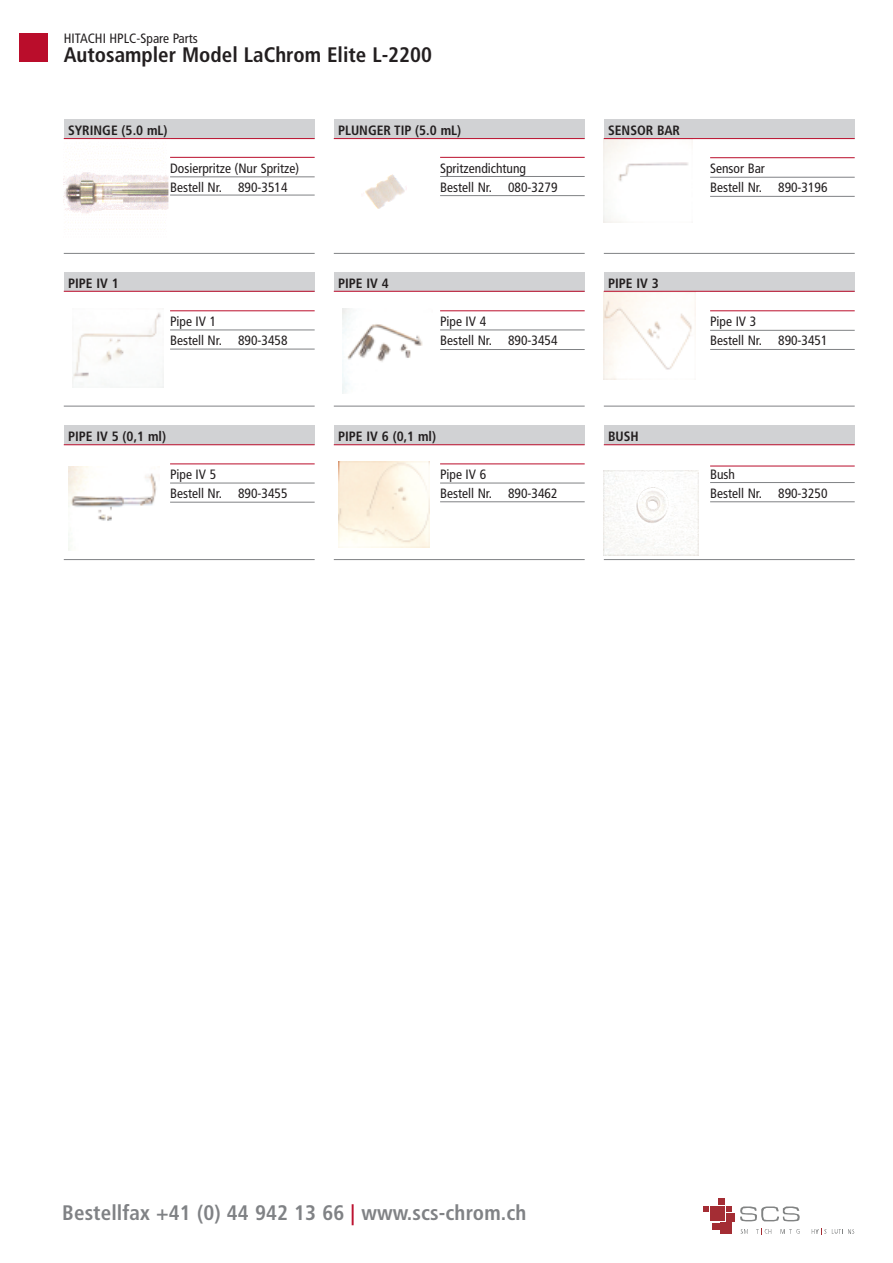
<style>
.page{position:relative;width:893px;height:1263px;background:#fff}
.page>*{position:absolute;margin:0;border:0;box-sizing:border-box;transform-origin:0 0}
.t1{font:700 condensed 21px "Frutiger";letter-spacing:.005em;color:#808285}
.t2{font:700 condensed 21px "Frutiger";color:#231f20}
.t3{font:condensed 13.5px/19.2px "Frutiger";color:#231f20}
.t4{font:700 condensed 13.5px "Frutiger";color:#231f20}
.s1{color:#ba0d2b}
</style>
<div class="page">
<div style="left:19px;top:33px;width:29px;height:29px;background:#ba0d2b"></div>
<div style="left:604px;top:425px;width:251px;height:19px;background:#d1d2d4"></div>
<div style="left:334px;top:425px;width:251px;height:19px;background:#d1d2d4"></div>
<div style="left:64px;top:425px;width:251px;height:19px;background:#d1d2d4"></div>
<div style="left:604px;top:272px;width:251px;height:19px;background:#d1d2d4"></div>
<div style="left:334px;top:272px;width:251px;height:19px;background:#d1d2d4"></div>
<div style="left:64px;top:272px;width:251px;height:19px;background:#d1d2d4"></div>
<div style="left:604px;top:119px;width:251px;height:19px;background:#d1d2d4"></div>
<div style="left:334px;top:119px;width:251px;height:19px;background:#d1d2d4"></div>
<div style="left:64px;top:119px;width:251px;height:19px;background:#d1d2d4"></div>
<img style="left:64px;top:139px;width:106px;height:114px">
<hr style="left:170px;top:176px;width:145px;height:1px;background:#808285">
<hr style="left:64px;top:253px;width:251px;height:1px;background:#808285">
<hr style="left:64px;top:138px;width:251px;height:1px;background:#ba0d2b">
<img style="left:365px;top:174px;width:40px;height:35px">
<hr style="left:440px;top:157px;width:145px;height:1px;background:#ba0d2b">
<hr style="left:440px;top:176px;width:145px;height:1px;background:#808285">
<hr style="left:440px;top:195px;width:145px;height:1px;background:#808285">
<hr style="left:334px;top:253px;width:251px;height:1px;background:#808285">
<hr style="left:334px;top:138px;width:251px;height:1px;background:#ba0d2b">
<img style="left:604px;top:139px;width:88px;height:84px">
<hr style="left:710px;top:157px;width:145px;height:1px;background:#ba0d2b">
<hr style="left:710px;top:177px;width:145px;height:1px;background:#808285">
<hr style="left:710px;top:196px;width:145px;height:1px;background:#808285">
<hr style="left:604px;top:253px;width:251px;height:1px;background:#808285">
<hr style="left:604px;top:138px;width:251px;height:1px;background:#ba0d2b">
<img style="left:72px;top:313px;width:92px;height:75px">
<hr style="left:170px;top:310px;width:145px;height:1px;background:#ba0d2b">
<hr style="left:170px;top:157px;width:145px;height:1px;background:#ba0d2b">
<hr style="left:170px;top:330px;width:145px;height:1px;background:#808285">
<hr style="left:170px;top:349px;width:145px;height:1px;background:#808285">
<hr style="left:440px;top:349px;width:145px;height:1px;background:#808285">
<hr style="left:170px;top:195px;width:145px;height:1px;background:#808285">
<hr style="left:64px;top:406px;width:251px;height:1px;background:#808285">
<hr style="left:64px;top:291px;width:251px;height:1px;background:#ba0d2b">
<img style="left:342px;top:308px;width:81px;height:86px">
<hr style="left:440px;top:310px;width:145px;height:1px;background:#ba0d2b">
<hr style="left:440px;top:330px;width:145px;height:1px;background:#808285">
<hr style="left:334px;top:406px;width:251px;height:1px;background:#808285">
<hr style="left:334px;top:291px;width:251px;height:1px;background:#ba0d2b">
<img style="left:604px;top:292px;width:91px;height:88px">
<hr style="left:710px;top:310px;width:145px;height:1px;background:#ba0d2b">
<hr style="left:710px;top:330px;width:145px;height:1px;background:#808285">
<hr style="left:710px;top:349px;width:145px;height:1px;background:#808285">
<hr style="left:604px;top:406px;width:251px;height:1px;background:#808285">
<hr style="left:604px;top:291px;width:251px;height:1px;background:#ba0d2b">
<img style="left:68px;top:466px;width:92px;height:84px">
<hr style="left:170px;top:463px;width:145px;height:1px;background:#ba0d2b">
<hr style="left:170px;top:483px;width:145px;height:1px;background:#808285">
<hr style="left:170px;top:502px;width:145px;height:1px;background:#808285">
<hr style="left:710px;top:501px;width:145px;height:1px;background:#808285">
<hr style="left:440px;top:501px;width:145px;height:1px;background:#808285">
<hr style="left:64px;top:559px;width:251px;height:1px;background:#808285">
<hr style="left:64px;top:444px;width:251px;height:1px;background:#ba0d2b">
<img style="left:338px;top:462px;width:92px;height:85px">
<hr style="left:440px;top:463px;width:145px;height:1px;background:#ba0d2b">
<hr style="left:440px;top:483px;width:145px;height:1px;background:#808285">
<hr style="left:334px;top:559px;width:251px;height:1px;background:#808285">
<hr style="left:334px;top:444px;width:251px;height:1px;background:#ba0d2b">
<img style="left:604px;top:470px;width:94px;height:86px">
<hr style="left:710px;top:466px;width:145px;height:1px;background:#ba0d2b">
<hr style="left:710px;top:482px;width:145px;height:1px;background:#808285">
<hr style="left:604px;top:559px;width:251px;height:1px;background:#808285">
<hr style="left:604px;top:444px;width:251px;height:1px;background:#ba0d2b">
<svg style="left:740px;top:1206px;width:60px;height:15px"></svg>
<div style="left:710px;top:1206px;width:15px;height:15px;background:#a42d34"></div>
<svg style="left:727px;top:1206px;width:5px;height:6px"></svg>
<div style="left:727px;top:1213px;width:8px;height:8px;background:#a42d34"></div>
<div style="left:713px;top:1223px;width:7px;height:6px;background:#a42d34"></div>
<div style="left:721px;top:1223px;width:11px;height:11px;background:#a42d34"></div>
<div style="left:718px;top:1198px;width:7px;height:7px;background:#a42d34"></div>
<svg style="left:704px;top:1206px;width:5px;height:6px"></svg>
<svg style="left:741px;top:1229px;width:7px;height:5px"></svg>
<svg style="left:756px;top:1228px;width:15px;height:7px"></svg>
<svg style="left:780px;top:1229px;width:20px;height:5px"></svg>
<svg style="left:812px;top:1228px;width:14px;height:7px"></svg>
<svg style="left:832px;top:1229px;width:22px;height:5px"></svg>
<p class="t3" style="left:64px;top:28px;width:135px">HITACHI HPLC-Spare Parts</p>
<h1 class="t2" style="left:64px;top:42px;width:370px">Autosampler Model LaChrom Elite L-2200</h1>
<p class="t4" style="left:68px;top:122px;width:101px">SYRINGE (5.0 mL)</p>
<p class="t4" style="left:338px;top:122px;width:125px">PLUNGER TIP (5.0 mL)</p>
<p class="t4" style="left:608px;top:122px;width:74px">SENSOR BAR</p>
<p class="t3" style="left:170px;top:159px;width:131px">Dosierpritze (Nur Spritze)<br>Bestell Nr. 890-3514</p>
<p class="t3" style="left:440px;top:159px;width:119px">Spritzendichtung<br>Bestell Nr. 080-3279</p>
<p class="t3" style="left:710px;top:159px;width:119px">Sensor Bar<br>Bestell Nr. 890-3196</p>
<p class="t4" style="left:68px;top:275px;width:52px">PIPE IV 1</p>
<p class="t4" style="left:338px;top:275px;width:52px">PIPE IV 4</p>
<p class="t4" style="left:608px;top:275px;width:52px">PIPE IV 3</p>
<p class="t3" style="left:170px;top:312px;width:119px">Pipe IV 1<br>Bestell Nr. 890-3458</p>
<p class="t3" style="left:440px;top:312px;width:119px">Pipe IV 4<br>Bestell Nr. 890-3454</p>
<p class="t3" style="left:710px;top:312px;width:119px">Pipe IV 3<br>Bestell Nr. 890-3451</p>
<p class="t4" style="left:68px;top:428px;width:100px">PIPE IV 5 (0,1 ml)</p>
<p class="t4" style="left:338px;top:428px;width:100px">PIPE IV 6 (0,1 ml)</p>
<p class="t4" style="left:608px;top:428px;width:32px">BUSH</p>
<p class="t3" style="left:170px;top:465px;width:119px">Pipe IV 5<br>Bestell Nr. 890-3455</p>
<p class="t3" style="left:440px;top:465px;width:119px">Pipe IV 6<br>Bestell Nr. 890-3462</p>
<p class="t3" style="left:710px;top:465px;width:119px">Bush<br>Bestell Nr. 890-3250</p>
<h1 class="t1" style="left:62px;top:1201px;width:465px">Bestellfax +41 (0) 44 942 13 66 <span class="s1">|</span> www.scs-chrom.ch</h1>
</div>
